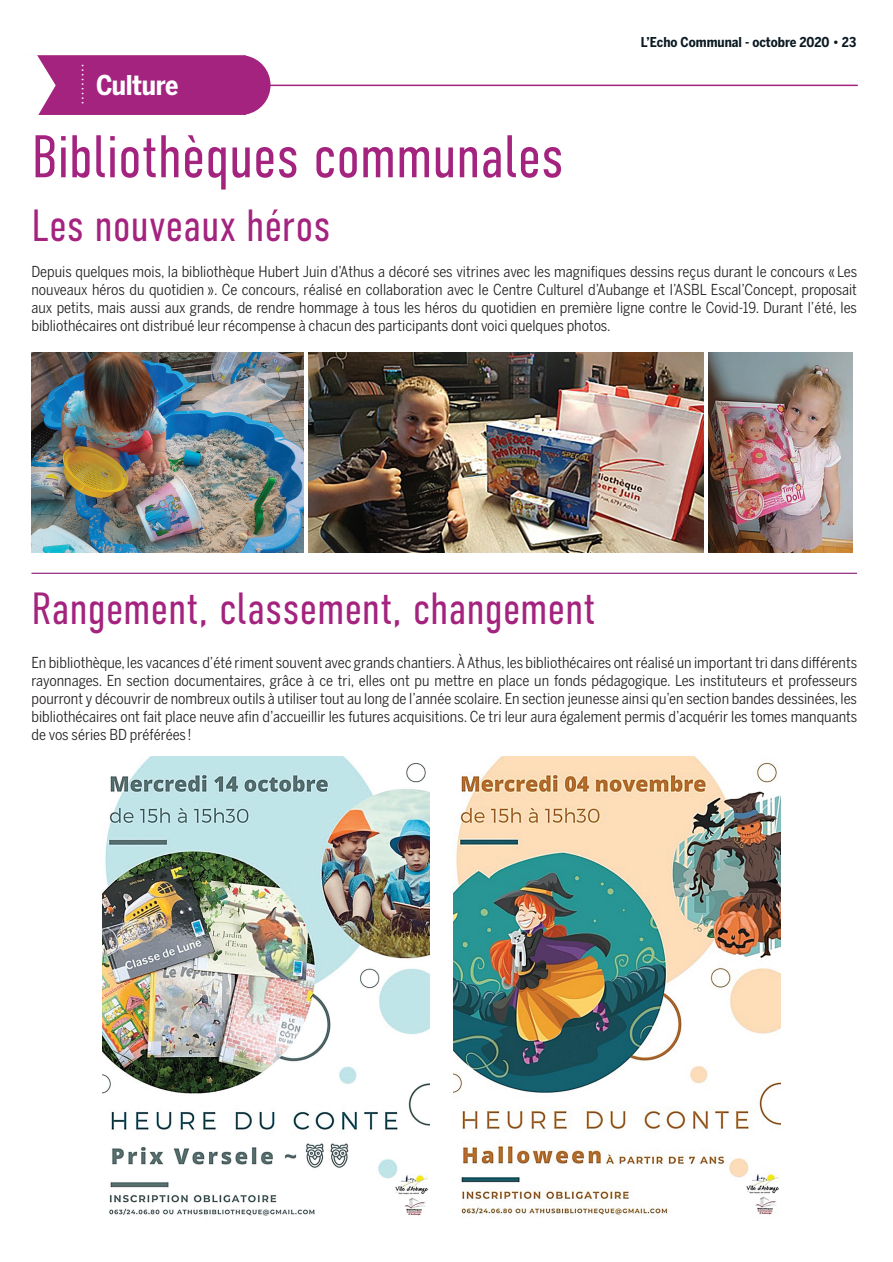
<style>
.page{position:relative;width:893px;height:1262px;background:#fff}
.page>*{position:absolute;margin:0;border:0;box-sizing:border-box;transform-origin:0 0}
.t1{font:300 60px "DIN Condensed";letter-spacing:-.01em;color:#a4237f}
.t2{font:300 45px "DIN Condensed";letter-spacing:-.005em;color:#a4237f}
.t3{font:700 27px "Benton Sans Cond";letter-spacing:-.015em;color:#fff}
.t4{font:15px/18px "Benton Sans Cond";color:#231f20;text-align:justify}
.t5{font:13.8px "Myriad Pro";color:#fff}
.t6{font:700 13.5px "Benton Sans Cond";color:#0b1a22}
</style>
<div class="page">
<hr style="left:31px;top:572px;width:825px;height:1px;background:#820c71">
<hr style="left:32px;top:85px;width:825px;height:1px;background:#a4237f">
<svg style="left:32px;top:55px;width:238px;height:60px;background:#ac368a"></svg>
<img style="left:31px;top:352px;width:273px;height:200px">
<img style="left:308px;top:352px;width:395px;height:200px">
<img style="left:708px;top:352px;width:144px;height:200px">
<img style="left:102px;top:756px;width:327px;height:460px">
<img style="left:453px;top:756px;width:327px;height:462px">
<p class="t5" style="left:70px;top:105px;width:43px;rotate:-90deg">………</p>
<h3 class="t3" style="left:96px;top:70px;width:84px">Culture</h3>
<p class="t6" style="left:640px;top:35px;width:217px">L’Echo Communal - octobre 2020 • 23</p>
<h1 class="t1" style="left:31px;top:123px;width:533px">Bibliothèques communales</h1>
<h2 class="t2" style="left:31px;top:200px;width:300px">Les nouveaux héros</h2>
<p class="t4" style="left:31px;top:262px;width:826px">Depuis quelques mois, la bibliothèque Hubert Juin d’Athus a décoré ses vitrines avec les magnifiques dessins reçus durant le concours « Les nouveaux héros du quotidien ». Ce concours, réalisé en collaboration avec le Centre Culturel d’Aubange et l’ASBL Escal’Concept, proposait aux petits, mais aussi aux grands, de rendre hommage à tous les héros du quotidien en première ligne contre le Covid-19. Durant l’été, les bibliothécaires ont distribué leur récompense à chacun des participants dont voici quelques photos.</p>
<h2 class="t2" style="left:31px;top:583px;width:565px">Rangement, classement, changement</h2>
<p class="t4" style="left:31px;top:653px;width:826px">En bibliothèque, les vacances d’été riment souvent avec grands chantiers. À Athus, les bibliothécaires ont réalisé un important tri dans différents rayonnages. En section documentaires, grâce à ce tri, elles ont pu mettre en place un fonds pédagogique. Les instituteurs et professeurs pourront y découvrir de nombreux outils à utiliser tout au long de l’année scolaire. En section jeunesse ainsi qu’en section bandes dessinées, les bibliothécaires ont fait place neuve afin d’accueillir les futures acquisitions. Ce tri leur aura également permis d’acquérir les tomes manquants de vos séries BD préférées !</p>
</div>
